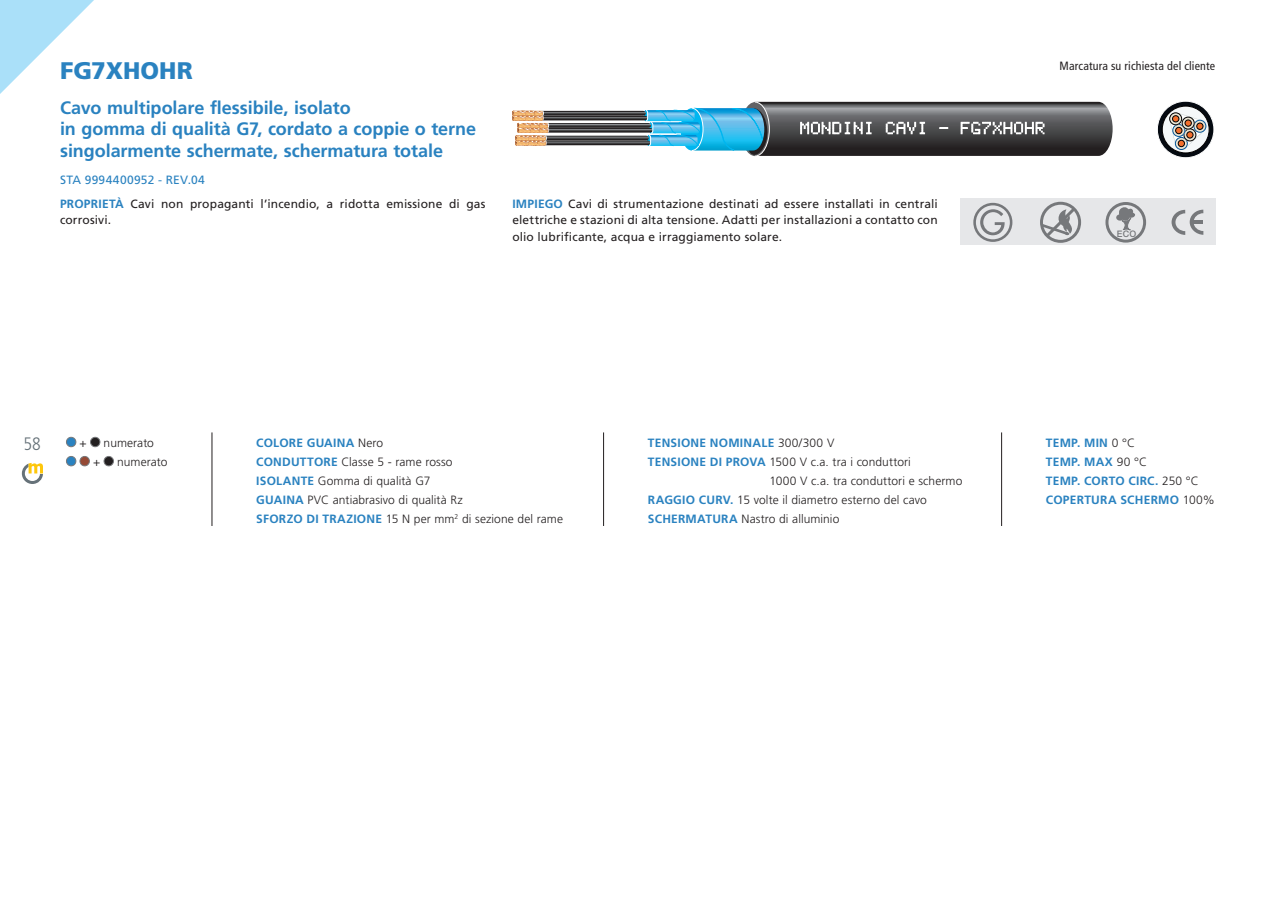
<style>
.page{position:relative;width:1277px;height:905px;background:#fff}
.page>*{position:absolute;margin:0;border:0;box-sizing:border-box;transform-origin:0 0}
.Normale{font:900 24px "Frutiger LT Std";color:#2a82c0}
.Normale-2{font:700 18px "Frutiger LT Std";letter-spacing:-.005em;color:#2a82c0}
.t1{font:300 condensed 18px "Frutiger LT Std";color:#667279}
.Normale-3{font:300 12px "Frutiger LT Std";letter-spacing:.005em;color:#231f20}
.Normale-4{font:12px/16.5px "Frutiger LT Std";letter-spacing:.01em;color:#231f20}
.Normale-5{font:700 12px "Frutiger LT Std";letter-spacing:.02em;color:#2a82c0}
.Normale-6{font:condensed 12px "Frutiger LT Std";letter-spacing:.01em;color:#231f20}
.Normale-7{font:12px "Frutiger LT Std";letter-spacing:.025em;color:#2a82c0}
.t2{font:500 9px "Helvetica Neue LT Std";color:#76787b}
.s1{font-weight:700;color:#2a82c0}
.s2{font-weight:300;color:#231f20}
</style>
<div class="page">
<div style="left:960px;top:199px;width:255px;height:46px;background:#e6e7e9"></div>
<svg style="left:22px;top:463px;width:21px;height:21px"></svg>
<div style="left:1039px;top:202px;width:41px;height:41px;border:3px solid #76787b;border-radius:50%"></div>
<svg style="left:1041px;top:204px;width:37px;height:36px"></svg>
<svg style="left:1114px;top:206px;width:22px;height:25px"></svg>
<div style="left:1105px;top:202px;width:40px;height:41px;border:3px solid #76787b;border-radius:50%"></div>
<svg style="left:1171px;top:210px;width:32px;height:25px"></svg>
<hr style="left:603px;top:432px;width:1px;height:94px;background:#231f20">
<hr style="left:212px;top:432px;width:1px;height:94px;background:#231f20">
<hr style="left:1001px;top:432px;width:1px;height:94px;background:#231f20">
<div style="left:66px;top:437px;width:10px;height:10px;background:#2a82c0;border-radius:50%"></div>
<div style="left:66px;top:437px;width:10px;height:10px;border:1px solid #76787b;border-radius:50%"></div>
<div style="left:90px;top:437px;width:10px;height:10px;background:#231f20;border-radius:50%"></div>
<div style="left:90px;top:437px;width:10px;height:10px;border:1px solid #76787b;border-radius:50%"></div>
<div style="left:66px;top:456px;width:10px;height:10px;background:#2a82c0;border-radius:50%"></div>
<div style="left:66px;top:456px;width:10px;height:10px;border:1px solid #76787b;border-radius:50%"></div>
<div style="left:80px;top:456px;width:9px;height:10px;background:#954a35;border-radius:50%"></div>
<div style="left:80px;top:456px;width:10px;height:10px;border:1px solid #76787b;border-radius:50%"></div>
<div style="left:104px;top:456px;width:9px;height:10px;background:#231f20;border-radius:50%"></div>
<div style="left:104px;top:456px;width:10px;height:10px;border:1px solid #76787b;border-radius:50%"></div>
<svg style="left:973px;top:203px;width:39px;height:39px"></svg>
<svg style="left:1157px;top:101px;width:56px;height:57px"></svg>
<div style="left:1157px;top:101px;width:56px;height:57px;border:1px solid #fff;border-radius:50%"></div>
<svg style="left:1161px;top:106px;width:47px;height:47px"></svg>
<div style="left:1161px;top:106px;width:47px;height:47px;border:1px solid #000001;border-radius:50%"></div>
<div style="left:1169px;top:112px;width:12px;height:13px;border:1px solid #000001;border-radius:50%"></div>
<svg style="left:1169px;top:113px;width:37px;height:37px"></svg>
<svg style="left:1181px;top:117px;width:13px;height:12px"></svg>
<div style="left:1181px;top:117px;width:13px;height:12px;border:1px solid #000001;border-radius:50%"></div>
<div style="left:1184px;top:120px;width:7px;height:6px;background:#f36f2c;border-radius:50%"></div>
<div style="left:1184px;top:120px;width:7px;height:6px;border:1px solid #000001;border-radius:50%"></div>
<svg style="left:512px;top:102px;width:600px;height:54px"></svg>
<svg style="left:0;top:0;width:94px;height:94px"></svg>
<p class="Normale" style="left:60px;top:56px;width:134px">FG7XHOHR</p>
<p class="Normale-2" style="left:60px;top:97px;width:292px">Cavo multipolare flessibile, isolato</p>
<p class="Normale-2" style="left:60px;top:118px;width:417px">in gomma di qualità G7, cordato a coppie o terne</p>
<p class="Normale-2" style="left:60px;top:140px;width:384px">singolarmente schermate, schermatura totale</p>
<p class="Normale-7" style="left:60px;top:173px;width:146px">STA 9994400952 - REV.04</p>
<p class="Normale-4" style="left:60px;top:195px;width:427px"><span class="s1">PROPRIETÀ</span> Cavi non propaganti l’incendio, a ridotta emissione di gas corrosivi.</p>
<p class="Normale-4" style="left:512px;top:195px;width:427px;text-align:justify"><span class="s1">IMPIEGO</span> Cavi di strumentazione destinati ad essere installati in centrali elettriche e stazioni di alta tensione. Adatti per installazioni a contatto con olio lubrificante, acqua e irraggiamento solare.</p>
<h2 class="t1" style="left:23px;top:434px;width:19px">58</h2>
<p class="Normale-3" style="left:80px;top:436px;width:9px">+</p>
<p class="Normale-3" style="left:104px;top:436px;width:52px">numerato</p>
<p class="Normale-3" style="left:93px;top:455px;width:9px">+</p>
<p class="Normale-3" style="left:117px;top:455px;width:52px">numerato</p>
<p class="Normale-5" style="left:256px;top:435px;width:128px">COLORE GUAINA <span class="s2">Nero</span></p>
<p class="Normale-3" style="left:256px;top:455px;width:198px"><span class="s1">CONDUTTORE</span> Classe 5 - rame rosso</p>
<p class="Normale-3" style="left:256px;top:474px;width:176px"><span class="s1">ISOLANTE</span> Gomma di qualità G7</p>
<p class="Normale-3" style="left:256px;top:493px;width:208px"><span class="s1">GUAINA</span> PVC antiabrasivo di qualità Rz</p>
<p class="Normale-3" style="left:256px;top:512px;width:308px"><span class="s1">SFORZO DI TRAZIONE</span> 15 N per mm<sup>2</sup> di sezione del rame</p>
<p class="Normale-5" style="left:647px;top:435px;width:188px">TENSIONE NOMINALE <span class="s2">300/300 V</span></p>
<p class="Normale-3" style="left:647px;top:455px;width:264px"><span class="s1">TENSIONE DI PROVA</span> 1500 V c.a. tra i conduttori</p>
<p class="Normale-3" style="left:769px;top:474px;width:194px">1000 V c.a. tra conduttori e schermo</p>
<p class="Normale-3" style="left:647px;top:493px;width:280px"><span class="s1">RAGGIO CURV.</span> 15 volte il diametro esterno del cavo</p>
<p class="Normale-3" style="left:647px;top:512px;width:193px"><span class="s1">SCHERMATURA</span> Nastro di alluminio</p>
<p class="Normale-6" style="left:1059px;top:59px;width:157px">Marcatura su richiesta del cliente</p>
<p class="t2" style="left:1116px;top:229px;width:21px">ECO</p>
<p class="Normale-5" style="left:1045px;top:435px;width:91px">TEMP. MIN <span class="s2">0 °C</span></p>
<p class="Normale-5" style="left:1045px;top:454px;width:103px">TEMP. MAX <span class="s2">90 °C</span></p>
<p class="Normale-5" style="left:1045px;top:474px;width:154px">TEMP. CORTO CIRC. <span class="s2">250 °C</span></p>
<p class="Normale-5" style="left:1045px;top:493px;width:170px">COPERTURA SCHERMO <span class="s2">100%</span></p>
</div>
